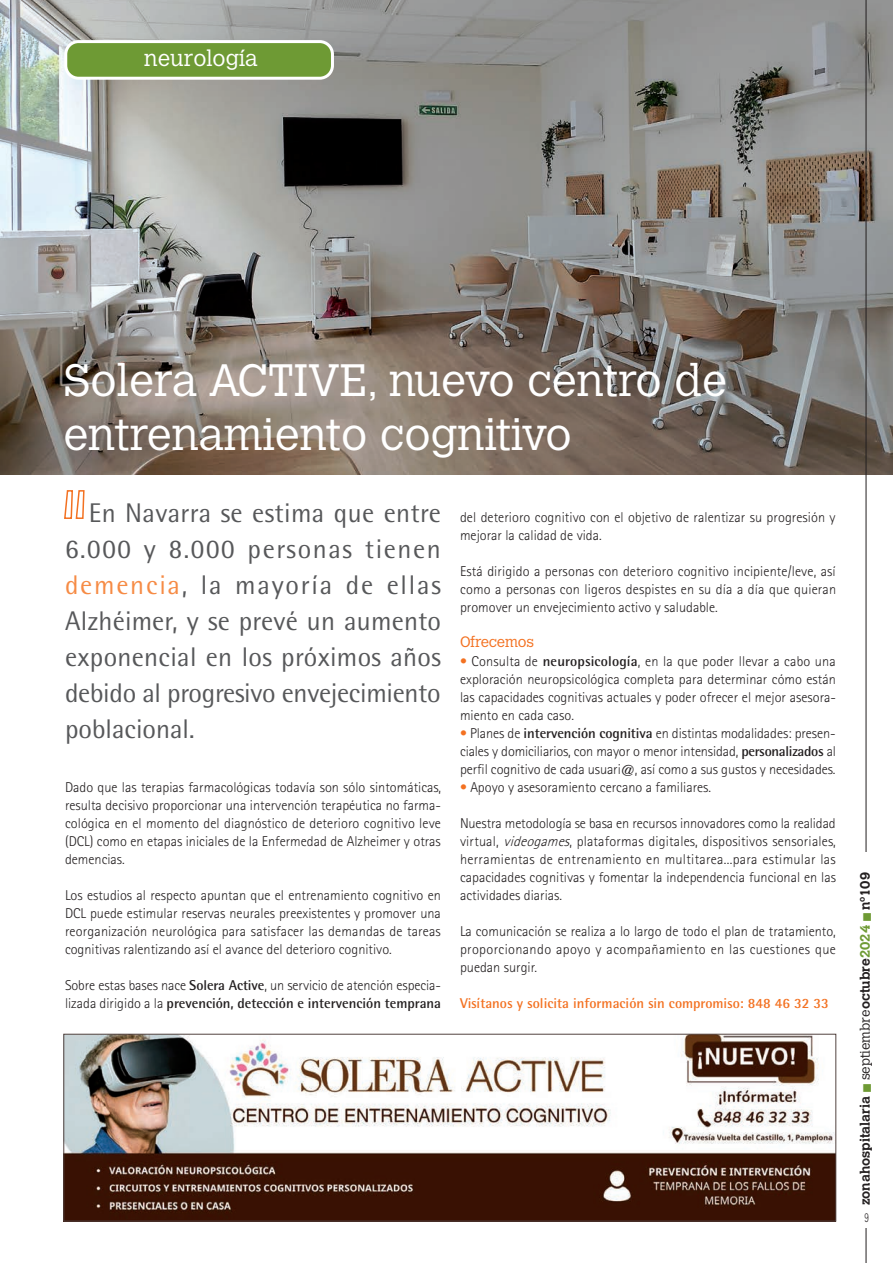
<style>
.page{position:relative;width:893px;height:1263px;background:#fff}
.page>*{position:absolute;margin:0;border:0;box-sizing:border-box;transform-origin:0 0}
.t1{font:300 45px/54px "Calvert MT Std";color:#fff}
.t2{font:27px/36px "Rotis Semi Sans Std";letter-spacing:-.01em;color:#57585a;text-align:justify}
.t3{font:300 22.5px "Calvert MT Std";color:#fff}
.t4{font:300 15px "Calvert MT Std";letter-spacing:-.01em;color:#f37121}
.t5{font:300 14.25px/18px "Rotis Sans Serif Std";color:#231f20;text-align:justify}
.t6{font:700 14.25px "Rotis Semi Sans Std";color:#231f20}
.t7{font:700 14.25px "Rotis Semi Sans Std";color:#f37121}
.t8{font:700 13.5px "Calvert MT Std";color:#231f20}
.t9{font:300 13.5px "Rotis Sans Serif Std";color:#231f20;scale:.7 1}
.s1{color:#f68b45}
.s2{font-family:"Rotis Semi Sans Std";font-weight:700}
.s3{font-family:"Rotis Sans Serif Std";font-weight:300}
.s4{color:#f37121}
.s5{font-style:italic}
.s6{color:#6e9a34}
.s7{font-weight:300}
</style>
<div class="page">
<img style="left:0;top:0;width:893px;height:474px">
<div style="left:66px;top:42px;width:266px;height:36px;background:#6e9a34;border-radius:13px"></div>
<div style="left:64px;top:40px;width:270px;height:40px;border:3px solid #fff;border-radius:13px"></div>
<svg style="left:64px;top:490px;width:21px;height:29px"></svg>
<hr style="left:866px;top:0;width:1px;height:1263px;background:#231f20">
<div style="left:858px;top:852px;width:17px;height:358px;background:#fff"></div>
<div style="left:858px;top:1211px;width:17px;height:16px;background:#fff"></div>
<img style="left:65px;top:1036px;width:769px;height:183px">
<div style="left:63px;top:1034px;width:773px;height:187px;border:1px solid #524340"></div>
<h3 class="t3" style="left:144px;top:45px;width:115px">neurología</h3>
<h1 class="t1" style="left:63px;top:354px;width:665px">Solera ACTIVE, nuevo centro de entrenamiento cognitivo</h1>
<h2 class="t2" style="left:65px;top:495px;width:378px;text-indent:24px">En Navarra se estima que entre 6.000 y 8.000 personas tienen <span class="s1">demencia</span>, la mayoría de ellas Alzhéimer, y se prevé un aumento exponencial en los próximos años debido al progresivo envejecimiento poblacional.</h2>
<p class="t5" style="left:65px;top:778px;width:378px">Dado que las terapias farmacológicas todavía son sólo sintomáticas, resulta decisivo proporcionar una intervención terapéutica no farma&shy;cológica en el momento del diagnóstico de deterioro cognitivo leve (DCL) como en etapas iniciales de la Enfermedad de Alzheimer y otras demencias.</p>
<p class="t5" style="left:65px;top:886px;width:377px">Los estudios al respecto apuntan que el entrenamiento cognitivo en DCL puede estimular reservas neurales preexistentes y promover una reorganización neurológica para satisfacer las demandas de tareas cognitivas ralentizando así el avance del deterioro cognitivo.</p>
<p class="t5" style="left:65px;top:976px;width:378px">Sobre estas bases nace <span class="s2">Solera Active</span>, un servicio de atención especia-</p>
<p class="t6" style="left:65px;top:994px;width:378px"><span class="s3">lizada dirigido a la</span> prevención, detección e intervención temprana</p>
<p class="t5" style="left:460px;top:508px;width:377px">del deterioro cognitivo con el objetivo de ralentizar su progresión y mejorar la calidad de vida.</p>
<p class="t5" style="left:460px;top:562px;width:378px">Está dirigido a personas con deterioro cognitivo incipiente/leve, así como a personas con ligeros despistes en su día a día que quieran promover un envejecimiento activo y saludable.</p>
<p class="t4" style="left:460px;top:634px;width:76px">Ofrecemos</p>
<p class="t5" style="left:460px;top:652px;width:377px"><span class="s4">•</span> Consulta de <span class="s2">neuropsicología</span>, en la que poder llevar a cabo una exploración neuropsicológica completa para determinar cómo están las capacidades cognitivas actuales y poder ofrecer el mejor asesora&shy;miento en cada caso.</p>
<p class="t5" style="left:460px;top:724px;width:377px"><span class="s4">•</span> Planes de <span class="s2">intervención cognitiva</span> en distintas modalidades: presen&shy;ciales y domiciliarios, con mayor o menor intensidad, <span class="s2">personalizados</span> al perfil cognitivo de cada usuari@, así como a sus gustos y necesidades.</p>
<p class="t5" style="left:460px;top:778px;width:253px"><span class="s4">•</span> Apoyo y asesoramiento cercano a familiares.</p>
<p class="t5" style="left:460px;top:814px;width:377px">Nuestra metodología se basa en recursos innovadores como la realidad virtual, <span class="s5">videogames</span>, plataformas digitales, dispositivos sensoriales, herramientas de entrenamiento en multitarea...para estimular las capacidades cognitivas y fomentar la independencia funcional en las actividades diarias.</p>
<p class="t5" style="left:460px;top:922px;width:377px">La comunicación se realiza a lo largo de todo el plan de tratamiento, proporcionando apoyo y acompañamiento en las cuestiones que puedan surgir.</p>
<p class="t7" style="left:460px;top:994px;width:370px">Visítanos y solicita información sin compromiso: 848 46 32 33</p>
<p class="t8" style="left:856px;top:1205px;width:335px;rotate:-90deg">zonahospitalaria <span class="s6">■</span> <span class="s7">septiembre</span>octubre<span class="s6">2024</span> <span class="s6">■</span> nº109</p>
<p class="t9" style="left:865px;top:1209px;width:8px">9</p>
</div>
